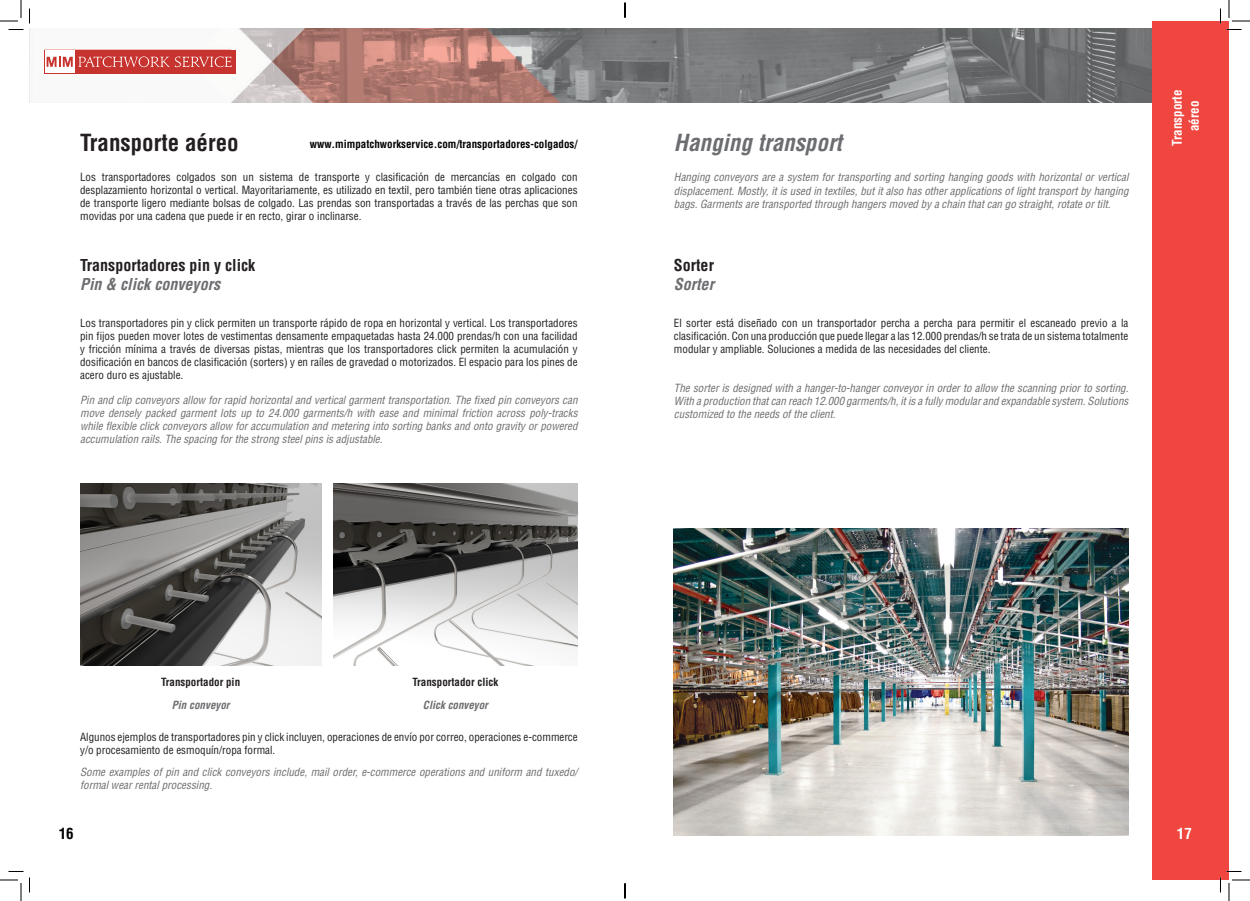
<style>
.page{position:relative;width:1250px;height:901px;background:#fff}
.page>*{position:absolute;margin:0;border:0;box-sizing:border-box;transform-origin:0 0}
.t1{font:italic 700 condensed 23px "Helvetica LT Std";color:#6c6d70}
.t2{font:700 condensed 23px "Helvetica LT Std";color:#231f20}
.t3{font:700 condensed 16px/19.2px "Helvetica LT Std";color:#231f20}
.t4{font:700 condensed 15px "Helvetica LT Std";color:#000}
.t5{font:700 condensed 15px "Helvetica LT Std";color:#fff}
.t6{font:700 condensed 13px "Helvetica LT Std";color:#fff}
.t7{font:condensed 11px/13.2px "Helvetica LT Std";color:#231f20;text-align:justify}
.t8{font:italic condensed 11px/13.2px "Helvetica LT Std";color:#6c6d70;text-align:justify}
.t9{font:700 condensed 11px "Helvetica LT Std";color:#000}
.t10{font:700 condensed 11px "Helvetica LT Std";color:#231f20}
.t11{font:italic 700 condensed 11px "Helvetica LT Std";color:#6c6d70}
.s1{font-style:italic;color:#6c6d70}
</style>
<div class="page">
<img style="left:44px;top:29px;width:1108px;height:73px">
<div style="left:44px;top:50px;width:192px;height:23px;background:#c7332e"></div>
<div style="left:45px;top:51px;width:29px;height:22px;background:#fff"></div>
<svg style="left:47px;top:56px;width:185px;height:11px"></svg>
<img style="left:80px;top:484px;width:241px;height:181px">
<img style="left:333px;top:484px;width:244px;height:181px">
<div style="left:1152px;top:21px;width:77px;height:859px;background:#ef463f"></div>
<img style="left:674px;top:529px;width:454px;height:306px">
<svg style="left:0;top:0;width:30px;height:30px"></svg>
<svg style="left:0;top:871px;width:30px;height:30px"></svg>
<svg style="left:1219px;top:0;width:31px;height:30px"></svg>
<svg style="left:1219px;top:871px;width:31px;height:30px"></svg>
<svg style="left:624px;top:3px;width:2px;height:15px"></svg>
<svg style="left:624px;top:883px;width:2px;height:15px"></svg>
<p class="t2" style="left:80px;top:128px;width:160px">Transporte aéreo</p>
<p class="t9" style="left:310px;top:137px;width:269px">www.mimpatchworkservice.com/transportadores-colgados/</p>
<p class="t7" style="left:80px;top:170px;width:499px">Los transportadores colgados son un sistema de transporte y clasificación de mercancías en colgado con desplazamiento horizontal o vertical. Mayoritariamente, es utilizado en textil, pero también tiene otras aplicaciones de transporte ligero mediante bolsas de colgado. Las prendas son transportadas a través de las perchas que son movidas por una cadena que puede ir en recto, girar o inclinarse.</p>
<p class="t3" style="left:80px;top:255px;width:177px">Transportadores pin y click<br><span class="s1">Pin &amp; click conveyors</span></p>
<p class="t7" style="left:80px;top:316px;width:499px">Los transportadores pin y click permiten un transporte rápido de ropa en horizontal y vertical. Los transportadores pin fijos pueden mover lotes de vestimentas densamente empaquetadas hasta 24.000 prendas/h con una facilidad y fricción mínima a través de diversas pistas, mientras que los transportadores click permiten la acumulación y dosificación en bancos de clasificación (sorters) y en raíles de gravedad o motorizados. El espacio para los pines de acero duro es ajustable.</p>
<p class="t8" style="left:80px;top:393px;width:499px">Pin and clip conveyors allow for rapid horizontal and vertical garment transportation. The fixed pin conveyors can move densely packed garment lots up to 24.000 garments/h with ease and minimal friction across poly-tracks while flexible click conveyors allow for accumulation and metering into sorting banks and onto gravity or powered accumulation rails. The spacing for the strong steel pins is adjustable.</p>
<p class="t10" style="left:161px;top:675px;width:80px">Transportador pin</p>
<p class="t10" style="left:412px;top:675px;width:87px">Transportador click</p>
<p class="t11" style="left:172px;top:698px;width:59px">Pin conveyor</p>
<p class="t11" style="left:423px;top:698px;width:67px">Click conveyor</p>
<p class="t7" style="left:80px;top:730px;width:499px">Algunos ejemplos de transportadores pin y click incluyen, operaciones de envío por correo, operaciones e-commerce y/o procesamiento de esmoquín/ropa formal.</p>
<p class="t8" style="left:80px;top:766px;width:499px">Some examples of pin and click conveyors include, mail order, e-commerce operations and uniform and tuxedo/ formal wear rental processing.</p>
<p class="t4" style="left:59px;top:824px;width:16px">16</p>
<p class="t1" style="left:674px;top:128px;width:170px">Hanging transport</p>
<p class="t8" style="left:674px;top:171px;width:456px">Hanging conveyors are a system for transporting and sorting hanging goods with horizontal or vertical displacement. Mostly, it is used in textiles, but it also has other applications of light transport by hanging bags. Garments are transported through hangers moved by a chain that can go straight, rotate or tilt.</p>
<p class="t3" style="left:674px;top:255px;width:41px">Sorter<br><span class="s1">Sorter</span></p>
<p class="t7" style="left:674px;top:316px;width:456px">El sorter está diseñado con un transportador percha a percha para permitir el escaneado previo a la clasificación. Con una producción que puede llegar a las 12.000 prendas/h se trata de un sistema totalmente modular y ampliable. Soluciones a medida de las necesidades del cliente.</p>
<p class="t8" style="left:674px;top:381px;width:456px">The sorter is designed with a hanger-to-hanger conveyor in order to allow the scanning prior to sorting.<br>With a production that can reach 12.000 garments/h, it is a fully modular and expandable system. Solutions customized to the needs of the client.</p>
<p class="t6" style="left:1169px;top:146px;width:58px;rotate:-90deg">Transporte</p>
<p class="t6" style="left:1186px;top:131px;width:32px;rotate:-90deg">aéreo</p>
<p class="t5" style="left:1177px;top:824px;width:16px">17</p>
</div>
